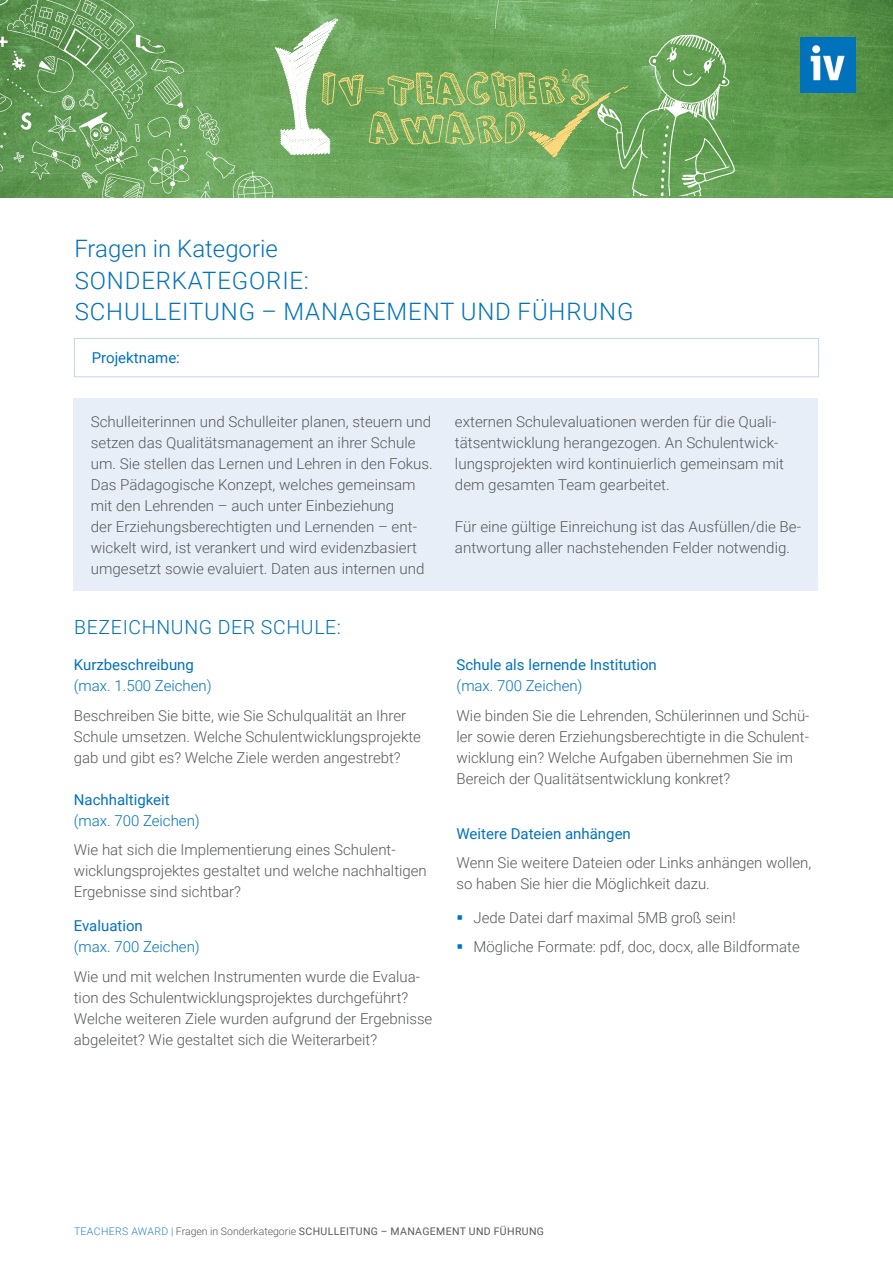
<style>
.page{position:relative;width:893px;height:1263px;background:#fff}
.page>*{position:absolute;margin:0;border:0;box-sizing:border-box;transform-origin:0 0}
.SL{font:300 24px/31.5px "Roboto";letter-spacing:.035em;color:#0072bc}
.SL-2{font:300 19.5px "Roboto";letter-spacing:.035em;color:#0072bc}
.t1{font:300 15px/21px "Roboto";color:#57585a}
.SL-3{font:15px "Roboto";color:#0072bc}
.SL-4{font:300 15px "Roboto";color:#0072bc}
.t2{font:10.5px "Roboto";letter-spacing:.035em;color:#57585a}
.s1{font-weight:300;color:#2783c5}
.s2{font-weight:300}
</style>
<div class="page">
<img style="left:339px;top:0;width:554px;height:197px">
<img style="left:491px;top:69px;width:36px;height:39px">
<img style="left:445px;top:111px;width:30px;height:34px">
<svg style="left:0;top:0;width:339px;height:198px"></svg>
<svg style="left:527px;top:34px;width:208px;height:162px"></svg>
<div style="left:801px;top:37px;width:55px;height:56px;background:#0072bc"></div>
<img style="left:810px;top:45px;width:35px;height:36px">
<div style="left:74px;top:338px;width:745px;height:39px;border:1px solid #c6d5ed"></div>
<div style="left:74px;top:398px;width:744px;height:193px;background:#e8eef8"></div>
<p class="SL" style="left:74px;top:232px;width:560px">Fragen in Kategorie<br>SONDERKATEGORIE:<br>SCHULLEITUNG – MANAGEMENT UND FÜHRUNG</p>
<p class="SL-3" style="left:92px;top:347px;width:90px">Projektname:</p>
<p class="t1" style="left:91px;top:410px;width:344px">Schulleiterinnen und Schulleiter planen, steuern und setzen das Qualitätsmanagement an ihrer Schule um. Sie stellen das Lernen und Lehren in den Fokus.<br>Das Pädagogische Konzept, welches gemeinsam mit den Lehrenden – auch unter Einbeziehung<br>der Erziehungsberechtigten und Lernenden – ent&shy;wickelt wird, ist verankert und wird evidenzbasiert umgesetzt sowie evaluiert. Daten aus internen und</p>
<p class="t1" style="left:455px;top:410px;width:331px">externen Schulevaluationen werden für die Quali&shy;tätsentwicklung herangezogen. An Schulentwick&shy;lungsprojekten wird kontinuierlich gemeinsam mit dem gesamten Team gearbeitet.</p>
<p class="t1" style="left:455px;top:515px;width:348px">Für eine gültige Einreichung ist das Ausfüllen/die Be&shy;antwortung aller nachstehenden Felder notwendig.</p>
<p class="SL-2" style="left:74px;top:614px;width:268px">BEZEICHNUNG DER SCHULE:</p>
<p class="SL-3" style="left:74px;top:654px;width:122px">Kurzbeschreibung</p>
<p class="SL-4" style="left:74px;top:675px;width:139px">(max. 1.500 Zeichen)</p>
<p class="t1" style="left:74px;top:704px;width:349px">Beschreiben Sie bitte, wie Sie Schulqualität an Ihrer<br>Schule umsetzen. Welche Schulentwicklungsprojekte gab und gibt es? Welche Ziele werden angestrebt?</p>
<p class="SL-3" style="left:74px;top:789px;width:97px">Nachhaltigkeit</p>
<p class="SL-4" style="left:74px;top:810px;width:127px">(max. 700 Zeichen)</p>
<p class="t1" style="left:74px;top:839px;width:354px">Wie hat sich die Implementierung eines Schulent&shy;wicklungsprojektes gestaltet und welche nachhaltigen<br>Ergebnisse sind sichtbar?</p>
<p class="SL-3" style="left:74px;top:915px;width:71px">Evaluation</p>
<p class="SL-4" style="left:74px;top:936px;width:127px">(max. 700 Zeichen)</p>
<p class="t1" style="left:74px;top:965px;width:360px">Wie und mit welchen Instrumenten wurde die Evalua&shy;tion des Schulentwicklungsprojektes durchgeführt?<br>Welche weiteren Ziele wurden aufgrund der Ergebnisse abgeleitet? Wie gestaltet sich die Weiterarbeit?</p>
<p class="SL-3" style="left:457px;top:654px;width:202px">Schule als lernende Institution</p>
<p class="SL-4" style="left:457px;top:675px;width:127px">(max. 700 Zeichen)</p>
<p class="t1" style="left:457px;top:704px;width:355px">Wie binden Sie die Lehrenden, Schülerinnen und Schü&shy;ler sowie deren Erziehungsberechtigte in die Schulent&shy;wicklung ein? Welche Aufgaben übernehmen Sie im Bereich der Qualitätsentwicklung konkret?</p>
<p class="SL-3" style="left:457px;top:823px;width:176px">Weitere Dateien anhängen</p>
<p class="t1" style="left:457px;top:852px;width:356px">Wenn Sie weitere Dateien oder Links anhängen wollen, so haben Sie hier die Möglichkeit dazu.</p>
<p class="t1" style="left:474px;top:906px;width:264px">Jede Datei darf maximal 5MB groß sein!</p>
<p class="t1" style="left:474px;top:936px;width:328px">Mögliche Formate: pdf, doc, docx, alle Bildformate</p>
<p class="t2" style="left:74px;top:1223px;width:471px"><span class="s1">TEACHERS AWARD |</span> <span class="s2">Fragen in Sonderkategorie</span> SCHULLEITUNG – MANAGEMENT UND FÜHRUNG</p>
</div>
